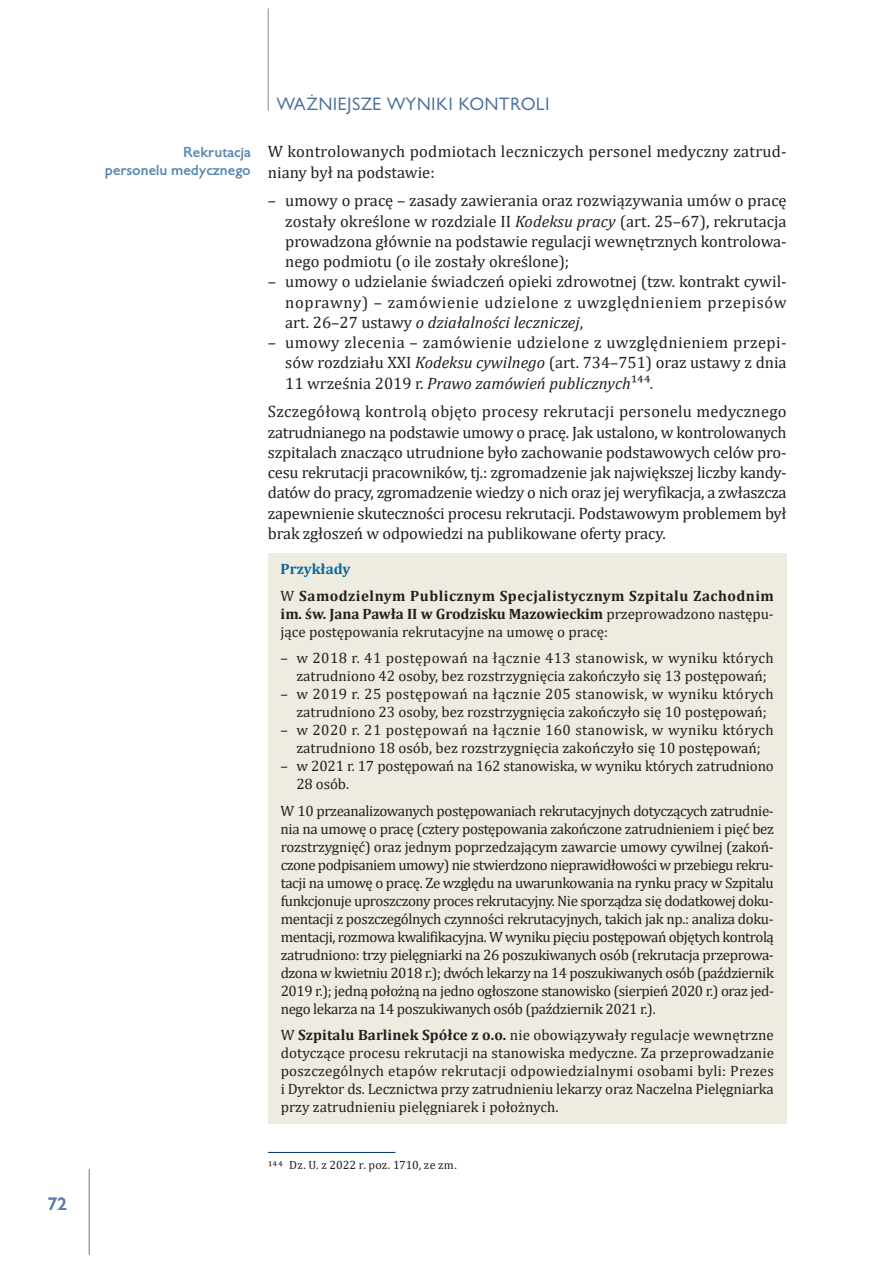
<style>
.page{position:relative;width:893px;height:1263px;background:#fff}
.page>*{position:absolute;margin:0;border:0;box-sizing:border-box;transform-origin:0 0}
.t1{font:16.5px/20.2px "Cambria";color:#231f20;text-align:justify}
.t2{font:16.5px "Gilead TTEFN";letter-spacing:.05em;color:#4b709d}
.t3{font:700 16.5px "Gilead TTEFN";color:#5f80a8}
.t4{font:15px/18px "Cambria";color:#231f20;text-align:center}
.t5{font:700 15px/26.5px "Cambria";letter-spacing:.03em;color:#231f20}
.t6{font:700 13.5px/18px "Gilead TTEFN";color:#5586b2;text-align:right}
.t7{font:12px "Cambria";letter-spacing:.005em;color:#231f20}
.s1{font-style:italic}
.s2{color:#086699}
.s3{font-weight:400}
.s4{font-weight:700}
</style>
<div class="page">
<hr style="left:268px;top:9px;width:1px;height:102px;background:#a8a9ad">
<hr style="left:89px;top:1169px;width:1px;height:85px;background:#939598">
<div style="left:268px;top:554px;width:519px;height:32px;background:#eeece1"></div>
<div style="left:268px;top:580px;width:519px;height:68px;background:#eeece1"></div>
<div style="left:268px;top:643px;width:519px;height:50px;background:#eeece1"></div>
<div style="left:268px;top:679px;width:519px;height:50px;background:#eeece1"></div>
<div style="left:268px;top:715px;width:519px;height:50px;background:#eeece1"></div>
<div style="left:268px;top:751px;width:519px;height:50px;background:#eeece1"></div>
<div style="left:268px;top:795px;width:519px;height:230px;background:#eeece1"></div>
<div style="left:268px;top:1020px;width:519px;height:104px;background:#eeece1"></div>
<hr style="left:268px;top:1152px;width:127px;height:1px;background:#003667">
<p class="t3" style="left:48px;top:1193px;width:20px">72</p>
<p class="t6" style="left:105px;top:143px;width:147px">Rekrutacja<br>personelu medycznego</p>
<p class="t2" style="left:276px;top:93px;width:275px">WAŻNIEJSZE WYNIKI KONTROLI</p>
<p class="t1" style="left:268px;top:142px;width:520px">W kontrolowanych podmiotach leczniczych personel medyczny zatrud&shy;niany był na podstawie:</p>
<p class="t1" style="left:285px;top:191px;width:503px;text-indent:-17px">– umowy o pracę – zasady zawierania oraz rozwiązywania umów o pracę zostały określone w rozdziale II <span class="s1">Kodeksu pracy</span> (art. 25–67), rekrutacja prowadzona głównie na podstawie regulacji wewnętrznych kontrolowa&shy;nego podmiotu (o ile zostały określone);</p>
<p class="t1" style="left:285px;top:272px;width:503px;text-indent:-17px">– umowy o udzielanie świadczeń opieki zdrowotnej (tzw. kontrakt cywil&shy;noprawny) – zamówienie udzielone z uwzględnieniem przepisów art. 26–27 ustawy <span class="s1">o działalności leczniczej</span>,</p>
<p class="t1" style="left:285px;top:332px;width:503px;text-indent:-17px">– umowy zlecenia – zamówienie udzielone z uwzględnieniem przepi&shy;sów rozdziału XXI <span class="s1">Kodeksu cywilnego</span> (art. 734–751) oraz ustawy z dnia 11 września 2019 r. <span class="s1">Prawo zamówień publicznych</span>144<span class="s1">.</span></p>
<p class="t1" style="left:268px;top:402px;width:520px">Szczegółową kontrolą objęto procesy rekrutacji personelu medycznego zatrudnianego na podstawie umowy o pracę. Jak ustalono, w kontrolowanych szpitalach znacząco utrudnione było zachowanie podstawowych celów pro&shy;cesu rekrutacji pracowników, tj.: zgromadzenie jak największej liczby kandy&shy;datów do pracy, zgromadzenie wiedzy o nich oraz jej weryfikacja, a zwłaszcza zapewnienie skuteczności procesu rekrutacji. Podstawowym problemem był brak zgłoszeń w odpowiedzi na publikowane oferty pracy.</p>
<p class="t5" style="left:281px;top:555px;width:495px"><span class="s2">Przykłady<br></span><span class="s3">W</span> Samodzielnym Publicznym Specjalistycznym Szpitalu Zachodnim</p>
<p class="t4" style="left:281px;top:604px;width:495px;text-align:left"><span class="s4">im. św. Jana Pawła II w Grodzisku Mazowieckim</span> przeprowadzono następu&shy;jące postępowania rekrutacyjne na umowę o pracę:</p>
<p class="t4" style="left:281px;top:649px;width:495px">– w 2018 r. 41 postępowań na łącznie 413 stanowisk, w wyniku których zatrudniono 42 osoby, bez rozstrzygnięcia zakończyło się 13 postępowań;</p>
<p class="t4" style="left:281px;top:685px;width:495px">– w 2019 r. 25 postępowań na łącznie 205 stanowisk, w wyniku których zatrudniono 23 osoby, bez rozstrzygnięcia zakończyło się 10 postępowań;</p>
<p class="t4" style="left:281px;top:721px;width:495px">– w 2020 r. 21 postępowań na łącznie 160 stanowisk, w wyniku których zatrudniono 18 osób, bez rozstrzygnięcia zakończyło się 10 postępowań;</p>
<p class="t4" style="left:296px;top:757px;width:479px;text-align:left;text-indent:-16px">– w 2021 r. 17 postępowań na 162 stanowiska, w wyniku których zatrudniono<br>28 osób.</p>
<p class="t4" style="left:281px;top:801px;width:495px;text-align:justify">W 10 przeanalizowanych postępowaniach rekrutacyjnych dotyczących zatrudnie&shy;nia na umowę o pracę (cztery postępowania zakończone zatrudnieniem i pięć bez rozstrzygnięć) oraz jednym poprzedzającym zawarcie umowy cywilnej (zakoń&shy;czone podpisaniem umowy) nie stwierdzono nieprawidłowości w przebiegu rekru&shy;tacji na umowę o pracę. Ze względu na uwarunkowania na rynku pracy w Szpitalu funkcjonuje uproszczony proces rekrutacyjny. Nie sporządza się dodatkowej doku&shy;mentacji z poszczególnych czynności rekrutacyjnych, takich jak np.: analiza doku&shy;mentacji, rozmowa kwalifikacyjna. W wyniku pięciu postępowań objętych kontrolą zatrudniono: trzy pielęgniarki na 26 poszukiwanych osób (rekrutacja przeprowa&shy;dzona w kwietniu 2018 r.); dwóch lekarzy na 14 poszukiwanych osób (październik 2019 r.); jedną położną na jedno ogłoszone stanowisko (sierpień 2020 r.) oraz jed&shy;nego lekarza na 14 poszukiwanych osób (październik 2021 r.).</p>
<p class="t4" style="left:281px;top:1026px;width:495px;text-align:justify">W <span class="s4">Szpitalu Barlinek Spółce z o.o.</span> nie obowiązywały regulacje wewnętrzne dotyczące procesu rekrutacji na stanowiska medyczne. Za przeprowadzanie poszczególnych etapów rekrutacji odpowiedzialnymi osobami byli: Prezes i Dyrektor ds. Lecznictwa przy zatrudnieniu lekarzy oraz Naczelna Pielęgniarka przy zatrudnieniu pielęgniarek i położnych.</p>
<p class="t7" style="left:268px;top:1158px;width:190px">144 Dz. U. z 2022 r. poz. 1710, ze zm.</p>
</div>
